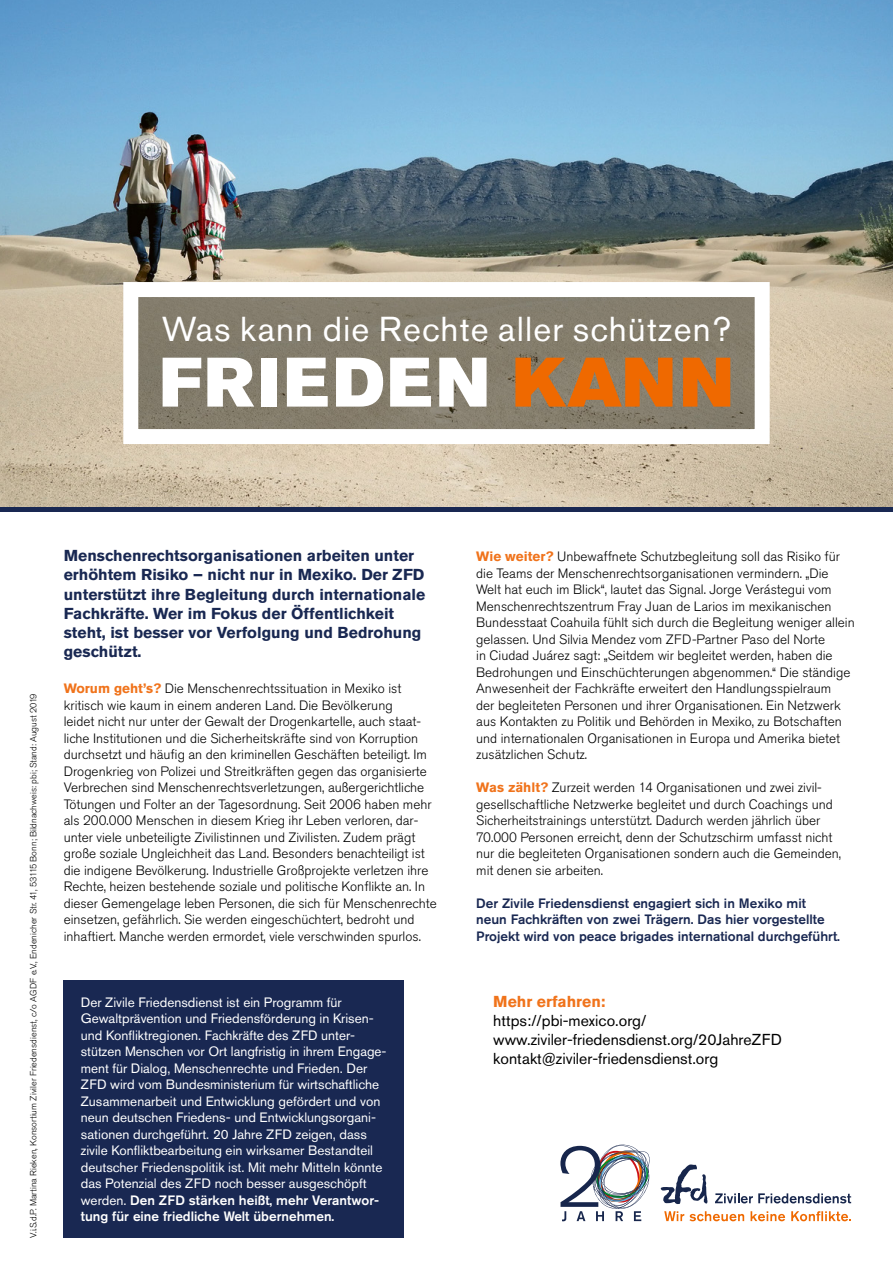
<style>
.page{position:relative;width:893px;height:1263px;background:#fff}
.page>*{position:absolute;margin:0;border:0;box-sizing:border-box;transform-origin:0 0}
.t1{font:69.3px "Akzidenz Grotesk Pro Super";letter-spacing:.065em;color:#fff}
.t2{font:34.35px "Akzidenz Grotesk Pro";letter-spacing:.035em;color:#fff}
.t3{font:700 15.75px/19.2px "Akzidenz Grotesk Pro";color:#192852}
.t4{font:15.75px/19.2px "Akzidenz Grotesk Pro";color:#000}
.t5{font:700 15.75px "Akzidenz Grotesk Pro";color:#f0731b}
.t6{font:300 13.5px/16.5px "Akzidenz Grotesk Pro";color:#000}
.t7{font:13.5px/16.5px "Akzidenz Grotesk Pro";color:#fff}
.t8{font:500 13.5px/16.5px "Akzidenz Grotesk Pro";color:#192852}
.t9{font:300 9px "Akzidenz Grotesk Pro";color:#000}
.s1{color:#ef6900}
.s2{font-weight:700;color:#f0731b}
.s3{font-weight:500}
</style>
<div class="page">
<img style="left:0;top:0;width:893px;height:507px">
<div style="left:139px;top:298px;width:615px;height:130px;background:#847d6d"></div>
<div style="left:64px;top:980px;width:340px;height:258px;background:#192852"></div>
<svg style="left:660px;top:1164px;width:48px;height:40px"></svg>
<svg style="left:664px;top:1211px;width:80px;height:10px"></svg>
<svg style="left:751px;top:1211px;width:34px;height:10px"></svg>
<svg style="left:791px;top:1211px;width:60px;height:10px"></svg>
<svg style="left:715px;top:1193px;width:136px;height:10px"></svg>
<img style="left:560px;top:1144px;width:90px;height:77px">
<div style="left:0;top:507px;width:893px;height:5px;background:#192852"></div>
<h2 class="t2" style="left:162px;top:306px;width:571px">Was kann die Rechte aller schützen?</h2>
<h1 class="t1" style="left:160px;top:337px;width:575px">FRIEDEN <span class="s1">KANN</span></h1>
<p class="t9" style="left:28px;top:1238px;width:546px;rotate:-90deg">V.i.S.d.P. Martina Rieken, Konsortium Ziviler Friedensdienst, c/o AGDF e.V., Endenicher Str. 41, 53115 Bonn; Bildnachweis: pbi; Stand: August 2019</p>
<p class="t3" style="left:64px;top:546px;width:363px">Menschenrechtsorganisationen arbeiten unter erhöhtem Risiko – nicht nur in Mexiko. Der ZFD unterstützt ihre Begleitung durch internationale Fachkräfte. Wer im Fokus der Öffentlichkeit steht, ist besser vor Verfolgung und Bedrohung geschützt.</p>
<p class="t6" style="left:64px;top:680px;width:374px"><span class="s2">Worum geht’s?</span> Die Menschenrechtssituation in Mexiko ist kritisch wie kaum in einem anderen Land. Die Bevölkerung<br>leidet nicht nur unter der Gewalt der Drogenkartelle, auch staat&shy;liche Institutionen und die Sicherheitskräfte sind von Korruption durchsetzt und häufig an den kriminellen Geschäften beteiligt. Im Drogenkrieg von Polizei und Streitkräften gegen das organisierte Verbrechen sind Menschenrechtsverletzungen, außergerichtliche Tötungen und Folter an der Tagesordnung. Seit 2006 haben mehr als 200.000 Menschen in diesem Krieg ihr Leben verloren, dar&shy;unter viele unbeteiligte Zivilistinnen und Zivilisten. Zudem prägt große soziale Ungleichheit das Land. Besonders benachteiligt ist die indigene Bevölkerung. Industrielle Großprojekte verletzen ihre Rechte, heizen bestehende soziale und politische Konflikte an. In dieser Gemengelage leben Personen, die sich für Menschenrechte einsetzen, gefährlich. Sie werden eingeschüchtert, bedroht und inhaftiert. Manche werden ermordet, viele verschwinden spurlos.</p>
<p class="t7" style="left:81px;top:993px;width:306px">Der Zivile Friedensdienst ist ein Programm für Gewaltprävention und Friedensförderung in Krisen&shy;und Konfliktregionen. Fachkräfte des ZFD unter&shy;stützen Menschen vor Ort langfristig in ihrem Engage&shy;ment für Dialog, Menschenrechte und Frieden. Der ZFD wird vom Bundesministerium für wirtschaftliche Zusammenarbeit und Entwicklung gefördert und von neun deutschen Friedens- und Entwicklungsorgani&shy;sationen durchgeführt. 20 Jahre ZFD zeigen, dass zivile Konfliktbearbeitung ein wirksamer Bestandteil deutscher Friedenspolitik ist. Mit mehr Mitteln könnte das Potenzial des ZFD noch besser ausgeschöpft werden. <span class="s3">Den ZFD stärken heißt, mehr Verantwor&shy;tung für eine friedliche Welt übernehmen.</span></p>
<p class="t6" style="left:476px;top:548px;width:380px"><span class="s2">Wie weiter?</span> Unbewaffnete Schutzbegleitung soll das Risiko für die Teams der Menschenrechtsorganisationen vermindern. „Die Welt hat euch im Blick“, lautet das Signal. Jorge Verástegui vom Menschenrechtszentrum Fray Juan de Larios im mexikanischen Bundesstaat Coahuila fühlt sich durch die Begleitung weniger allein gelassen. Und Silvia Mendez vom ZFD-Partner Paso del Norte<br>in Ciudad Juárez sagt: „Seitdem wir begleitet werden, haben die Bedrohungen und Einschüchterungen abgenommen.“ Die ständige Anwesenheit der Fachkräfte erweitert den Handlungsspielraum<br>der begleiteten Personen und ihrer Organisationen. Ein Netzwerk aus Kontakten zu Politik und Behörden in Mexiko, zu Botschaften und internationalen Organisationen in Europa und Amerika bietet zusätzlichen Schutz.</p>
<p class="t6" style="left:476px;top:779px;width:366px"><span class="s2">Was zählt?</span> Zurzeit werden 14 Organisationen und zwei zivil&shy;gesellschaftliche Netzwerke begleitet und durch Coachings und Sicherheitstrainings unterstützt. Dadurch werden jährlich über 70.000 Personen erreicht, denn der Schutzschirm umfasst nicht nur die begleiteten Organisationen sondern auch die Gemeinden, mit denen sie arbeiten.</p>
<p class="t8" style="left:476px;top:894px;width:365px">Der Zivile Friedensdienst engagiert sich in Mexiko mit<br>neun Fachkräften von zwei Trägern. Das hier vorgestellte<br>Projekt wird von peace brigades international durchgeführt.</p>
<p class="t5" style="left:493px;top:991px;width:114px">Mehr erfahren:</p>
<p class="t4" style="left:493px;top:1011px;width:290px">https://pbi-mexico.org/ www.ziviler-friedensdienst.org/20JahreZFD kontakt@ziviler-friedensdienst.org</p>
</div>
